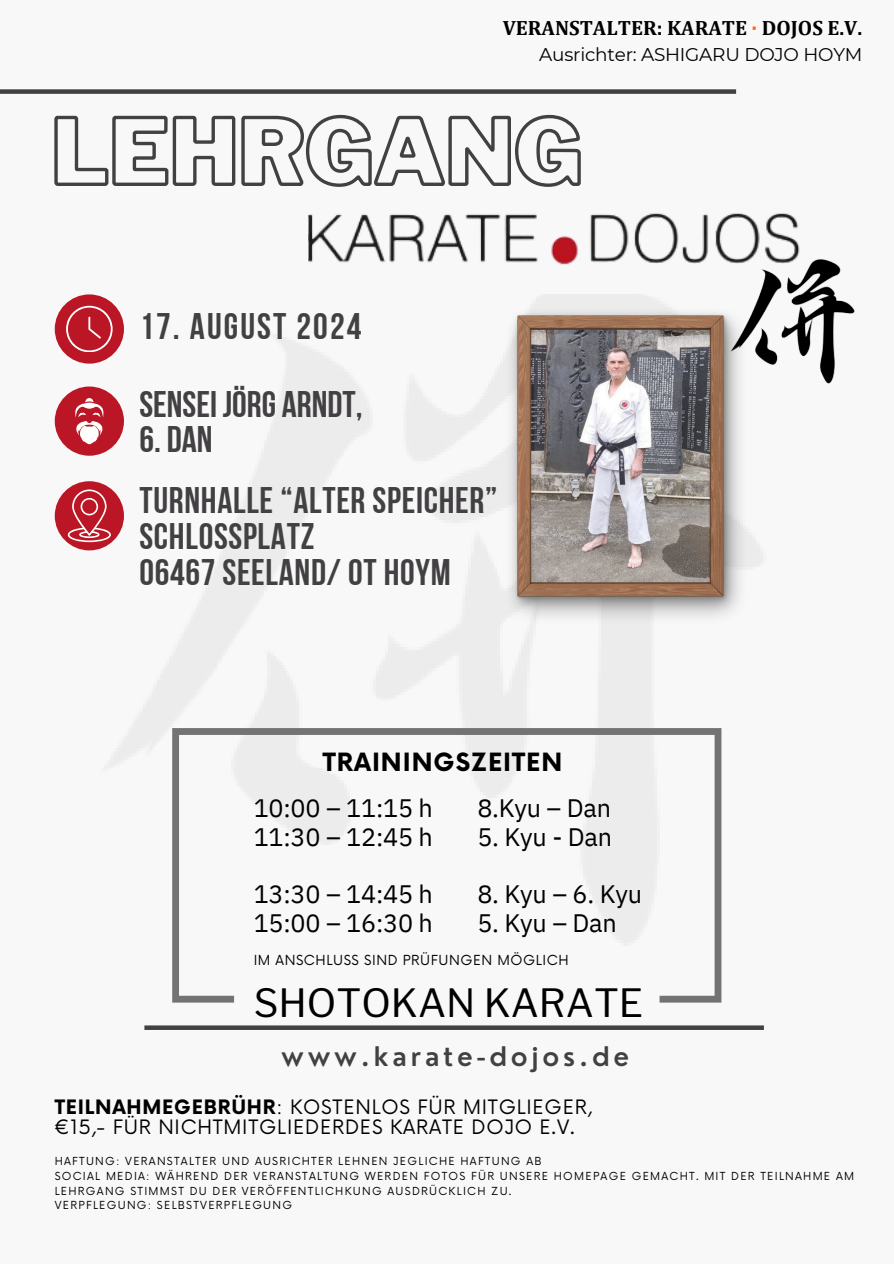
<style>
.page{position:relative;width:894px;height:1264px;background:#fff}
.page>*{position:absolute;margin:0;border:0;box-sizing:border-box;transform-origin:0 0}
.t1{font:38.7px "Libre Franklin";color:#000}
.t2{font:36.9px/36px "Bebas Neue Cyrillic";letter-spacing:.02em;color:#424042}
.t3{font:36.9px "Bebas Neue Cyrillic";color:#424042}
.t4{font:36.9px "Bebas Neue Cyrillic";letter-spacing:.06em;color:#424042}
.t5{font:600 26.4px "Nourd";letter-spacing:.145em;color:#424042}
.t6{font:25.2px/28.8px "IBM Plex Sans";letter-spacing:-.01em;color:#000}
.t7{font:700 24.45px "Now";letter-spacing:.04em;color:#000}
.t8{font:700 20.7px "Cambria";color:#000}
.t9{font:19.35px/20.7px "Now";letter-spacing:.04em;color:#000}
.t10{font:18.45px "Montserrat";letter-spacing:-.01em;color:#000}
.t11{font:13.5px "Now";letter-spacing:.04em;color:#000}
.t12{font:10.8px/14.9px "Now";letter-spacing:.115em;color:#000}
.s1{color:#f60}
.s2{font-weight:700}
</style>
<div class="page">
<div style="left:0;top:0;width:893px;height:1263px;background:#f8f8f8"></div>
<img style="left:54px;top:294px;width:709px;height:709px">
<svg style="left:54px;top:114px;width:527px;height:73px"></svg>
<div style="left:0;top:89px;width:736px;height:5px;background:#424042"></div>
<svg style="left:144px;top:1025px;width:619px;height:4px;fill:#424042"></svg>
<img style="left:308px;top:213px;width:492px;height:52px">
<div style="left:55px;top:294px;width:69px;height:69px;background:#bb1625;border-radius:50%"></div>
<img style="left:721px;top:259px;width:134px;height:139px">
<div style="left:55px;top:386px;width:69px;height:70px;background:#bb1625;border-radius:50%"></div>
<div style="left:55px;top:481px;width:69px;height:69px;background:#bb1625;border-radius:50%"></div>
<svg style="left:172px;top:728px;width:549px;height:274px"></svg>
<svg style="left:66px;top:306px;width:46px;height:46px"></svg>
<svg style="left:75px;top:398px;width:29px;height:46px"></svg>
<svg style="left:68px;top:489px;width:42px;height:53px"></svg>
<img style="left:503px;top:305px;width:245px;height:320px">
<h2 class="t4" style="left:139px;top:311px;width:223px">17. AUGUST 2024</h2>
<p class="t3" style="left:139px;top:389px;width:225px">SENSEI JÖRG ARNDT,</p>
<p class="t2" style="left:139px;top:424px;width:75px">6. DAN</p>
<h5 class="t8" style="left:502px;top:16px;width:361px">VERANSTALTER: KARATE <span class="s1">·</span> DOJOS E.V.</h5>
<h5 class="t10" style="left:539px;top:43px;width:324px">Ausrichter: ASHIGARU DOJO HOYM</h5>
<p class="t2" style="left:139px;top:486px;width:359px">TURNHALLE “ALTER SPEICHER”<br>SCHLOSSPLATZ<br>06467 SEELAND/ OT HOYM</p>
<p class="t7" style="left:322px;top:749px;width:241px">TRAININGSZEITEN</p>
<p class="t6" style="left:253px;top:793px;width:181px">10:00 – 11:15 h<br>11:30 – 12:45 h</p>
<p class="t6" style="left:253px;top:879px;width:181px">13:30 – 14:45 h<br>15:00 – 16:30 h</p>
<p class="t6" style="left:477px;top:793px;width:135px">8.Kyu – Dan</p>
<p class="t6" style="left:477px;top:822px;width:136px">5. Kyu - Dan</p>
<p class="t6" style="left:477px;top:879px;width:166px">8. Kyu – 6. Kyu</p>
<p class="t6" style="left:477px;top:908px;width:141px">5. Kyu – Dan</p>
<p class="t11" style="left:253px;top:952px;width:316px">IM ANSCHLUSS SIND PRÜFUNGEN MÖGLICH</p>
<h2 class="t1" style="left:253px;top:979px;width:391px">SHOTOKAN KARATE</h2>
<h2 class="t5" style="left:281px;top:1039px;width:349px">www.karate-dojos.de</h2>
<h5 class="t9" style="left:55px;top:1097px;width:538px"><span class="s2">TEILNAHMEGEBRÜHR</span>: KOSTENLOS FÜR MITGLIEGER, €15,- FÜR NICHTMITGLIEDERDES KARATE DOJO E.V.</h5>
<p class="t12" style="left:55px;top:1153px;width:488px">HAFTUNG: VERANSTALTER UND AUSRICHTER LEHNEN JEGLICHE HAFTUNG AB</p>
<h3 class="t12" style="left:55px;top:1168px;width:800px">SOCIAL MEDIA: WÄHREND DER VERANSTALTUNG WERDEN FOTOS FÜR UNSERE HOMEPAGE GEMACHT. MIT DER TEILNAHME AM<br>LEHRGANG STIMMST DU DER VERÖFFENTLICHKUNG AUSDRÜCKLICH ZU.</h3>
<h5 class="t12" style="left:55px;top:1198px;width:239px">VERPFLEGUNG: SELBSTVERPFLEGUNG</h5>
</div>
